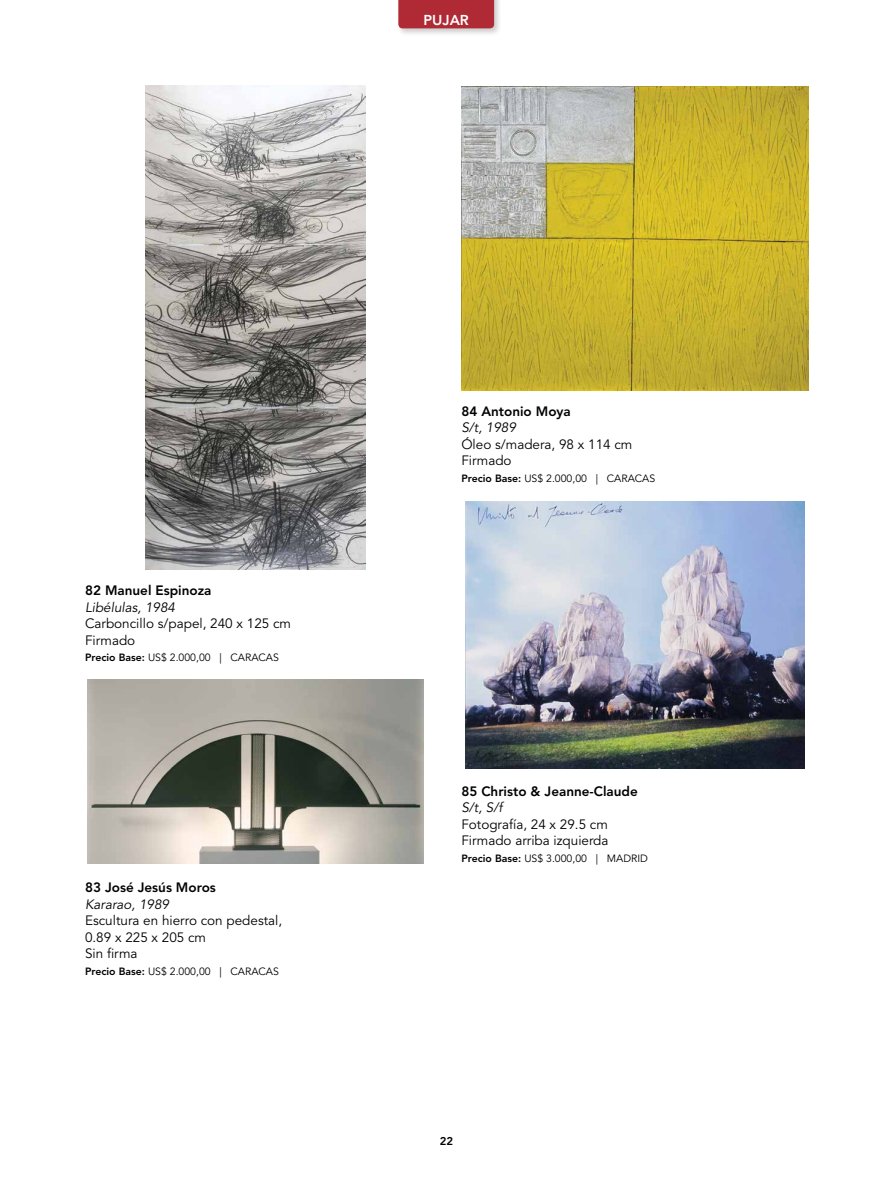
<style>
.page{position:relative;width:893px;height:1191px;background:#fff}
.page>*{position:absolute;margin:0;border:0;box-sizing:border-box;transform-origin:0 0}
.t1{font:800 14.25px "Avenir LT Std";color:#fff}
.t2{font:13.5px/16.5px "Avenir LT Std";color:#000}
.t3{font:800 13.5px "Avenir LT Std";color:#000}
.t4{font:italic 13.5px "Avenir LT Std";color:#000}
.t5{font:800 11.25px "Avenir LT Std";color:#000}
.t6{font:10.5px "Avenir LT Std";color:#000}
.s1{font-weight:800}
</style>
<div class="page">
<div style="left:396px;top:0;width:106px;height:36px;background:#000;opacity:.2"></div>
<div style="left:398px;top:0;width:96px;height:28px;background:#af2a34"></div>
<img style="left:145px;top:85px;width:220px;height:485px">
<img style="left:462px;top:86px;width:346px;height:305px">
<img style="left:465px;top:502px;width:340px;height:266px">
<img style="left:87px;top:679px;width:336px;height:184px">
<p class="t1" style="left:424px;top:11px;width:47px">PUJAR</p>
<p class="t3" style="left:85px;top:582px;width:128px">82 Manuel Espinoza</p>
<p class="t4" style="left:85px;top:599px;width:92px">Libélulas, 1984</p>
<p class="t2" style="left:85px;top:616px;width:208px">Carboncillo s/papel, 240 x 125 cm<br>Firmado</p>
<p class="t6" style="left:85px;top:651px;width:195px"><span class="s1">Precio Base:</span> US$ 2.000,00 | CARACAS</p>
<p class="t3" style="left:85px;top:879px;width:132px">83 José Jesús Moros</p>
<p class="t4" style="left:85px;top:896px;width:86px">Kararao, 1989</p>
<p class="t2" style="left:85px;top:913px;width:199px">Escultura en hierro con pedestal,<br>0.89 x 225 x 205 cm<br>Sin firma</p>
<p class="t6" style="left:85px;top:965px;width:195px"><span class="s1">Precio Base:</span> US$ 2.000,00 | CARACAS</p>
<p class="t3" style="left:461px;top:403px;width:111px">84 Antonio Moya</p>
<p class="t4" style="left:461px;top:420px;width:56px">S/t, 1989</p>
<p class="t2" style="left:461px;top:436px;width:173px">Óleo s/madera, 98 x 114 cm<br>Firmado</p>
<p class="t6" style="left:461px;top:472px;width:195px"><span class="s1">Precio Base:</span> US$ 2.000,00 | CARACAS</p>
<p class="t3" style="left:461px;top:783px;width:178px">85 Christo &amp; Jeanne-Claude</p>
<p class="t4" style="left:461px;top:799px;width:42px">S/t, S/f</p>
<p class="t2" style="left:461px;top:816px;width:149px">Fotografía, 24 x 29.5 cm<br>Firmado arriba izquierda</p>
<p class="t6" style="left:461px;top:852px;width:188px"><span class="s1">Precio Base:</span> US$ 3.000,00 | MADRID</p>
<p class="t5" style="left:440px;top:1134px;width:15px">22</p>
</div>
